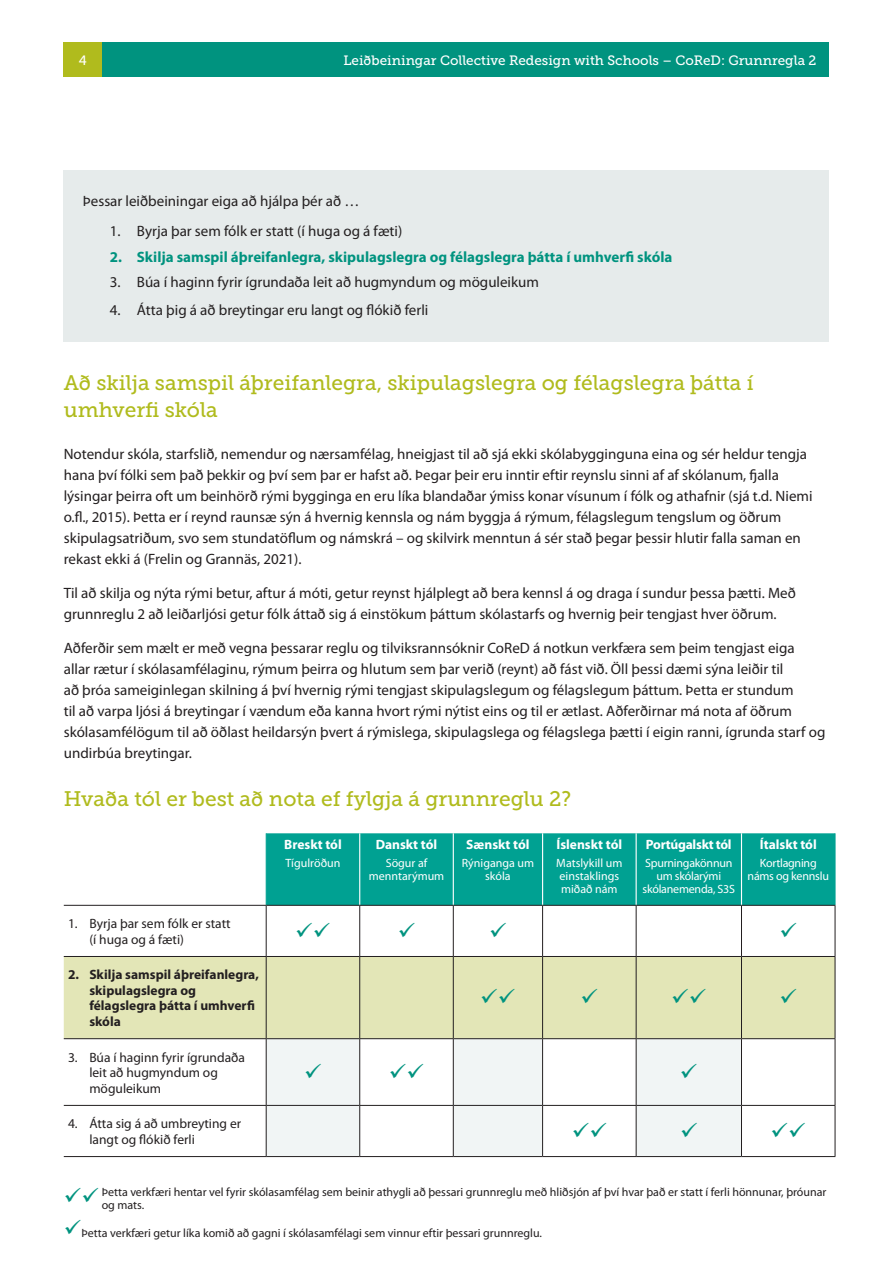
<style>
.page{position:relative;width:893px;height:1263px;background:#fff}
.page>*{position:absolute;margin:0;border:0;box-sizing:border-box;transform-origin:0 0}
.t1{font:21px/27px "Museo Slab 500";color:#b0bb1d}
.t2{font:15px/21px "Myriad Pro";color:#231f20}
.t3{font:700 15px "Myriad Pro";color:#00937f}
.t4{font:13.5px/15.5px "Myriad Pro";color:#231f20}
.t5{font:700 13.5px/15.6px "Myriad Pro";color:#231f20}
.t6{font:13.5px "Museo Slab 500";color:#fff}
.t7{font:700 13.5px "Myriad Pro";color:#fff}
.t8{font:700 13.5px "Myriad Pro";letter-spacing:-.02em;color:#fff}
.t9{font:12px/12.9px "Myriad Pro";color:#231f20}
.t10{font:12px/12.9px "Myriad Pro";color:#fff;text-align:center}
.t11{font:12px/12.9px "Myriad Pro";letter-spacing:-.02em;color:#fff;text-align:center}
.s1{color:#00937f}
</style>
<div class="page">
<div style="left:64px;top:43px;width:765px;height:34px;background:#00937f"></div>
<div style="left:64px;top:43px;width:38px;height:34px;background:#b0bb1d"></div>
<div style="left:64px;top:170px;width:765px;height:171px;background:#e6ebeb"></div>
<div style="left:267px;top:833px;width:568px;height:72px;background:#00a192"></div>
<div style="left:64px;top:957px;width:771px;height:81px;background:#e3e6b7"></div>
<svg style="left:267px;top:1039px;width:474px;height:117px;fill:#f1f5f5"></svg>
<hr style="left:64px;top:1038px;width:202px;height:1px;background:#231f20">
<hr style="left:835px;top:1039px;width:1px;height:66px;background:#231f20">
<hr style="left:64px;top:1105px;width:202px;height:1px;background:#231f20">
<hr style="left:266px;top:1105px;width:94px;height:1px;background:#231f20">
<hr style="left:360px;top:1105px;width:93px;height:1px;background:#231f20">
<hr style="left:453px;top:1105px;width:90px;height:1px;background:#231f20">
<hr style="left:543px;top:1105px;width:93px;height:1px;background:#231f20">
<hr style="left:636px;top:1105px;width:105px;height:1px;background:#231f20">
<hr style="left:741px;top:1105px;width:94px;height:1px;background:#231f20">
<hr style="left:835px;top:1106px;width:1px;height:50px;background:#231f20">
<hr style="left:64px;top:1156px;width:202px;height:1px;background:#231f20">
<hr style="left:266px;top:1156px;width:94px;height:1px;background:#231f20">
<hr style="left:360px;top:1156px;width:93px;height:1px;background:#231f20">
<hr style="left:453px;top:1156px;width:90px;height:1px;background:#231f20">
<hr style="left:543px;top:1156px;width:93px;height:1px;background:#231f20">
<hr style="left:636px;top:1156px;width:105px;height:1px;background:#231f20">
<hr style="left:741px;top:1156px;width:94px;height:1px;background:#231f20">
<hr style="left:266px;top:1039px;width:1px;height:66px;background:#231f20">
<hr style="left:359px;top:1039px;width:1px;height:66px;background:#231f20">
<hr style="left:453px;top:1039px;width:1px;height:66px;background:#231f20">
<hr style="left:542px;top:1039px;width:1px;height:66px;background:#231f20">
<hr style="left:636px;top:1039px;width:1px;height:66px;background:#231f20">
<hr style="left:741px;top:1039px;width:1px;height:66px;background:#231f20">
<hr style="left:266px;top:1106px;width:1px;height:50px;background:#231f20">
<hr style="left:359px;top:1106px;width:1px;height:50px;background:#231f20">
<hr style="left:453px;top:1106px;width:1px;height:50px;background:#231f20">
<hr style="left:542px;top:1106px;width:1px;height:50px;background:#231f20">
<hr style="left:636px;top:1106px;width:1px;height:50px;background:#231f20">
<hr style="left:741px;top:1106px;width:1px;height:50px;background:#231f20">
<hr style="left:359px;top:833px;width:1px;height:72px;background:#fff">
<hr style="left:453px;top:833px;width:1px;height:72px;background:#fff">
<hr style="left:542px;top:833px;width:1px;height:72px;background:#fff">
<hr style="left:636px;top:833px;width:1px;height:72px;background:#fff">
<hr style="left:741px;top:833px;width:1px;height:72px;background:#fff">
<hr style="left:266px;top:833px;width:1px;height:72px;background:#00a192">
<hr style="left:835px;top:833px;width:1px;height:72px;background:#00a192">
<hr style="left:266px;top:906px;width:1px;height:50px;background:#231f20">
<hr style="left:359px;top:906px;width:1px;height:50px;background:#231f20">
<hr style="left:453px;top:906px;width:1px;height:50px;background:#231f20">
<hr style="left:542px;top:906px;width:1px;height:50px;background:#231f20">
<hr style="left:636px;top:906px;width:1px;height:50px;background:#231f20">
<hr style="left:741px;top:906px;width:1px;height:50px;background:#231f20">
<hr style="left:835px;top:906px;width:1px;height:50px;background:#231f20">
<hr style="left:64px;top:956px;width:202px;height:1px;background:#231f20">
<hr style="left:64px;top:905px;width:202px;height:1px;background:#231f20">
<hr style="left:266px;top:905px;width:94px;height:1px;background:#231f20">
<hr style="left:360px;top:905px;width:93px;height:1px;background:#231f20">
<hr style="left:453px;top:905px;width:90px;height:1px;background:#231f20">
<hr style="left:543px;top:905px;width:93px;height:1px;background:#231f20">
<hr style="left:636px;top:905px;width:105px;height:1px;background:#231f20">
<hr style="left:741px;top:905px;width:94px;height:1px;background:#231f20">
<hr style="left:266px;top:957px;width:1px;height:81px;background:#231f20">
<hr style="left:359px;top:957px;width:1px;height:81px;background:#231f20">
<hr style="left:453px;top:957px;width:1px;height:81px;background:#231f20">
<hr style="left:542px;top:957px;width:1px;height:81px;background:#231f20">
<hr style="left:636px;top:957px;width:1px;height:81px;background:#231f20">
<hr style="left:741px;top:957px;width:1px;height:81px;background:#231f20">
<hr style="left:835px;top:957px;width:1px;height:81px;background:#231f20">
<hr style="left:266px;top:1038px;width:94px;height:1px;background:#231f20">
<hr style="left:360px;top:1038px;width:93px;height:1px;background:#231f20">
<hr style="left:453px;top:1038px;width:90px;height:1px;background:#231f20">
<hr style="left:543px;top:1038px;width:93px;height:1px;background:#231f20">
<hr style="left:636px;top:1038px;width:105px;height:1px;background:#231f20">
<hr style="left:741px;top:1038px;width:94px;height:1px;background:#231f20">
<hr style="left:266px;top:956px;width:94px;height:1px;background:#231f20">
<hr style="left:360px;top:956px;width:93px;height:1px;background:#231f20">
<hr style="left:453px;top:956px;width:90px;height:1px;background:#231f20">
<hr style="left:543px;top:956px;width:93px;height:1px;background:#231f20">
<hr style="left:636px;top:956px;width:105px;height:1px;background:#231f20">
<hr style="left:741px;top:956px;width:94px;height:1px;background:#231f20">
<svg style="left:482px;top:989px;width:33px;height:14px"></svg>
<svg style="left:582px;top:989px;width:15px;height:14px"></svg>
<svg style="left:673px;top:989px;width:33px;height:14px"></svg>
<svg style="left:781px;top:989px;width:15px;height:14px"></svg>
<svg style="left:306px;top:1063px;width:15px;height:15px"></svg>
<svg style="left:390px;top:1063px;width:33px;height:15px"></svg>
<svg style="left:682px;top:1063px;width:15px;height:15px"></svg>
<svg style="left:573px;top:1122px;width:33px;height:15px"></svg>
<svg style="left:682px;top:1122px;width:15px;height:15px"></svg>
<p class="t6" style="left:79px;top:52px;width:10px">4</p>
<p class="t6" style="left:343px;top:52px;width:474px">Leiðbeiningar Collective Redesign with Schools – CoReD: Grunnregla 2</p>
<p class="t2" style="left:83px;top:191px;width:278px">Þessar leiðbeiningar eiga að hjálpa þér að …</p>
<p class="t2" style="left:110px;top:221px;width:294px">1. Byrja þar sem fólk er statt (í huga og á fæti)</p>
<p class="t3" style="left:110px;top:248px;width:564px">2. Skilja samspil áþreifanlegra, skipulagslegra og félagslegra þátta í umhverfi skóla</p>
<p class="t2" style="left:110px;top:272px;width:431px">3. Búa í haginn fyrir ígrundaða leit að hugmyndum og möguleikum</p>
<p class="t2" style="left:110px;top:300px;width:320px">4. Átta þig á að breytingar eru langt og flókið ferli</p>
<h1 class="t1" style="left:64px;top:369px;width:691px">Að skilja samspil áþreifanlegra, skipulagslegra og félagslegra þátta í umhverfi skóla</h1>
<p class="t2" style="left:64px;top:444px;width:750px">Notendur skóla, starfslið, nemendur og nærsamfélag, hneigjast til að sjá ekki skólabygginguna eina og sér heldur tengja hana því fólki sem það þekkir og því sem þar er hafst að. Þegar þeir eru inntir eftir reynslu sinni af af skólanum, fjalla lýsingar þeirra oft um beinhörð rými bygginga en eru líka blandaðar ýmiss konar vísunum í fólk og athafnir (sjá t.d. Niemi o.fl., 2015). Þetta er í reynd raunsæ sýn á hvernig kennsla og nám byggja á rýmum, félagslegum tengslum og öðrum skipulagsatriðum, svo sem stundatöflum og námskrá – og skilvirk menntun á sér stað þegar þessir hlutir falla saman en rekast ekki á (Frelin og Grannäs, 2021).</p>
<p class="t2" style="left:64px;top:583px;width:733px">Til að skilja og nýta rými betur, aftur á móti, getur reynst hjálplegt að bera kennsl á og draga í sundur þessa þætti. Með grunnreglu 2 að leiðarljósi getur fólk áttað sig á einstökum þáttum skólastarfs og hvernig þeir tengjast hver öðrum.</p>
<p class="t2" style="left:64px;top:637px;width:763px">Aðferðir sem mælt er með vegna þessarar reglu og tilviksrannsóknir CoReD á notkun verkfæra sem þeim tengjast eiga<br>allar rætur í skólasamfélaginu, rýmum þeirra og hlutum sem þar verið (reynt) að fást við. Öll þessi dæmi sýna leiðir til<br>að þróa sameiginlegan skilning á því hvernig rými tengjast skipulagslegum og félagslegum þáttum. Þetta er stundum<br>til að varpa ljósi á breytingar í vændum eða kanna hvort rými nýtist eins og til er ætlast. Aðferðirnar má nota af öðrum skólasamfélögum til að öðlast heildarsýn þvert á rýmislega, skipulagslega og félagslega þætti í eigin ranni, ígrunda starf og undirbúa breytingar.</p>
<h1 class="t1" style="left:64px;top:785px;width:509px">Hvaða tól er best að nota ef fylgja á grunnreglu 2?</h1>
<p class="t7" style="left:284px;top:837px;width:59px">Breskt tól</p>
<p class="t10" style="left:285px;top:856px;width:56px">Tígulröðun</p>
<p class="t7" style="left:556px;top:837px;width:67px">Íslenskt tól</p>
<p class="t10" style="left:556px;top:856px;width:68px;text-align:left">Matslykill um einstaklings miðað nám</p>
<p class="t7" style="left:760px;top:837px;width:58px">Ítalskt tól</p>
<p class="t11" style="left:748px;top:856px;width:83px">Kortlagning náms og kennslu</p>
<p class="t7" style="left:376px;top:837px;width:63px">Danskt tól</p>
<p class="t10" style="left:369px;top:856px;width:77px">Sögur af menntarýmum</p>
<p class="t7" style="left:466px;top:837px;width:65px">Sænskt tól</p>
<p class="t10" style="left:462px;top:856px;width:74px">Rýniganga um skóla</p>
<p class="t8" style="left:646px;top:837px;width:87px">Portúgalskt tól</p>
<p class="t11" style="left:642px;top:856px;width:94px">Spurningakönnun um skólarými skólanemenda, S3S</p>
<p class="t4" style="left:89px;top:916px;width:143px;text-indent:-21px">1. Byrja þar sem fólk er statt (í huga og á fæti)</p>
<p class="t5" style="left:89px;top:967px;width:171px;text-indent:-21px">2. Skilja samspil áþreifanlegra, skipulagslegra og félagslegra þátta í umhverfi skóla</p>
<p class="t4" style="left:89px;top:1049px;width:157px;text-indent:-21px">3. Búa í haginn fyrir ígrundaða leit að hugmyndum og möguleikum</p>
<p class="t4" style="left:89px;top:1116px;width:153px;text-indent:-21px">4. Átta sig á að umbreyting er langt og flókið ferli</p>
<p class="t9" style="left:102px;top:1185px;width:726px;text-indent:-38px"><span class="s1">✓✓</span> Þetta verkfæri hentar vel fyrir skólasamfélag sem beinir athygli að þessari grunnreglu með hliðsjón af því hvar það er statt í ferli hönnunar, þróunar og mats.</p>
<p class="t9" style="left:64px;top:1227px;width:480px"><span class="s1">✓</span>Þetta verkfæri getur líka komið að gagni í skólasamfélagi sem vinnur eftir þessari grunnreglu.</p>
</div>
